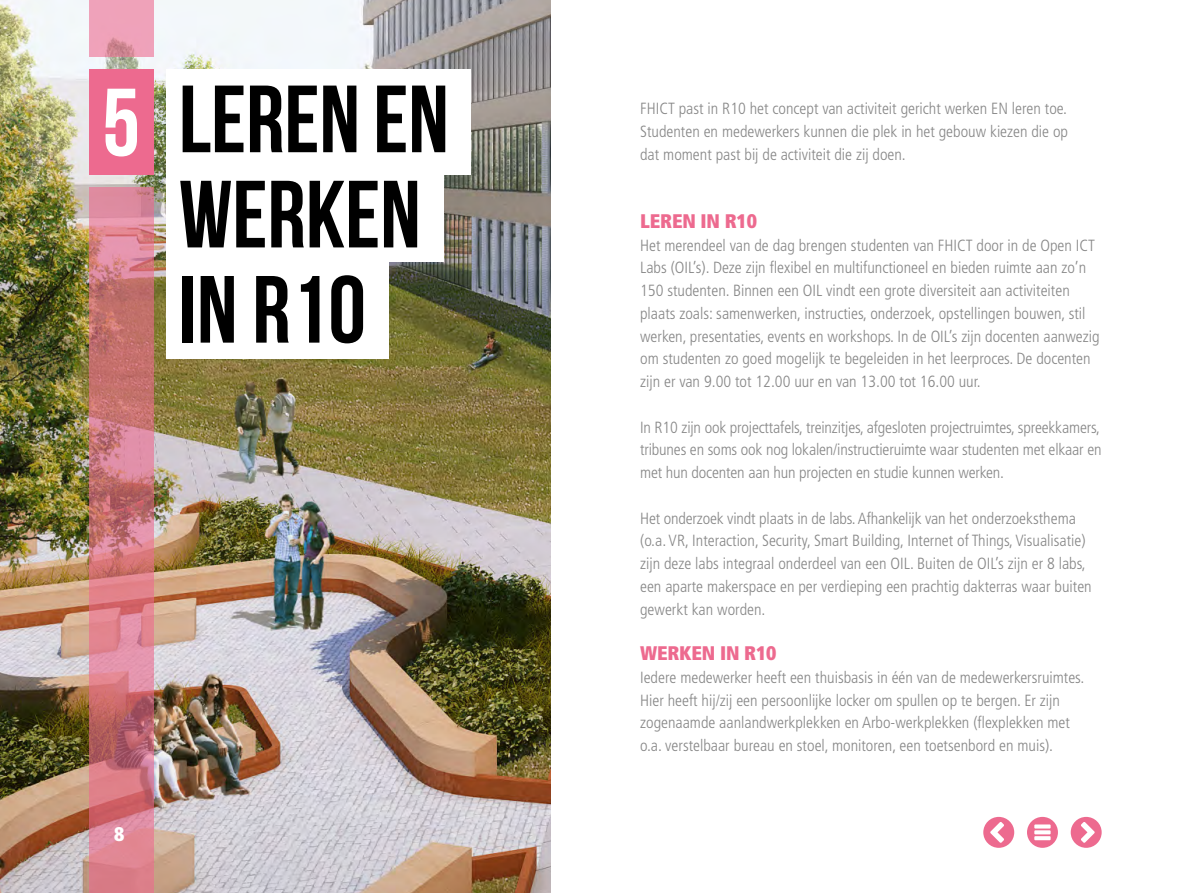
<style>
.page{position:relative;width:1191px;height:893px;background:#fff}
.page>*{position:absolute;margin:0;border:0;box-sizing:border-box;transform-origin:0 0}
.t1{font:700 95.2px/95.2px "Bebas Neue";color:#000;text-align:center}
.t2{font:900 19.6px "Fontys Frutiger Cn";letter-spacing:-.01em;color:#ed6a8f}
.t3{font:900 19.6px "Fontys Frutiger Cn";color:#fff}
.t4{font:300 16.1px/22.8px "Fontys Frutiger Cn";color:#878787}
.s1{font-size:95.73px;color:#fff}
</style>
<div class="page">
<img style="left:0;top:0;width:551px;height:893px">
<div style="left:166px;top:253px;width:223px;height:106px;background:#fff"></div>
<div style="left:89px;top:69px;width:65px;height:106px;background:#ed6a8f"></div>
<svg style="left:89px;top:188px;width:65px;height:705px;background:#cf7981"></svg>
<svg style="left:89px;top:0;width:65px;height:57px;background:#eb9eb5"></svg>
<div style="left:166px;top:69px;width:305px;height:106px;background:#fff"></div>
<div style="left:166px;top:158px;width:278px;height:103px;background:#fff"></div>
<svg style="left:1027px;top:817px;width:31px;height:31px"></svg>
<svg style="left:1070px;top:817px;width:31px;height:31px"></svg>
<svg style="left:983px;top:817px;width:31px;height:31px"></svg>
<h1 class="t1" style="left:102px;top:71px;width:348px"><span class="s1">5</span> LEREN EN<br>WERKEN<br>IN R10</h1>
<p class="t3" style="left:114px;top:822px;width:12px">8</p>
<p class="t4" style="left:640px;top:97px;width:429px;text-align:justify">FHICT past in R10 het concept van activiteit gericht werken EN leren toe.<br>Studenten en medewerkers kunnen die plek in het gebouw kiezen die op dat moment past bij de activiteit die zij doen.</p>
<p class="t2" style="left:640px;top:209px;width:118px">LEREN IN R10</p>
<p class="t4" style="left:640px;top:234px;width:461px">Het merendeel van de dag brengen studenten van FHICT door in de Open ICT Labs (OIL’s). Deze zijn flexibel en multifunctioneel en bieden ruimte aan zo’n 150 studenten. Binnen een OIL vindt een grote diversiteit aan activiteiten plaats zoals: samenwerken, instructies, onderzoek, opstellingen bouwen, stil werken, presentaties, events en workshops. In de OIL’s zijn docenten aanwezig om studenten zo goed mogelijk te begeleiden in het leerproces. De docenten zijn er van 9.00 tot 12.00 uur en van 13.00 tot 16.00 uur.</p>
<p class="t4" style="left:640px;top:416px;width:463px;text-align:justify">In R10 zijn ook projecttafels, treinzitjes, afgesloten projectruimtes, spreekkamers, tribunes en soms ook nog lokalen/instructieruimte waar studenten met elkaar en met hun docenten aan hun projecten en studie kunnen werken.</p>
<p class="t4" style="left:640px;top:507px;width:453px">Het onderzoek vindt plaats in de labs. Afhankelijk van het onderzoeksthema (o.a. VR, Interaction, Security, Smart Building, Internet of Things, Visualisatie) zijn deze labs integraal onderdeel van een OIL. Buiten de OIL’s zijn er 8 labs, een aparte makerspace en per verdieping een prachtig dakterras waar buiten gewerkt kan worden.</p>
<p class="t2" style="left:640px;top:641px;width:138px">WERKEN IN R10</p>
<p class="t4" style="left:640px;top:666px;width:445px">Iedere medewerker heeft een thuisbasis in één van de medewerkersruimtes.<br>Hier heeft hij/zij een persoonlijke locker om spullen op te bergen. Er zijn zogenaamde aanlandwerkplekken en Arbo-werkplekken (flexplekken met o.a. verstelbaar bureau en stoel, monitoren, een toetsenbord en muis).</p>
</div>
